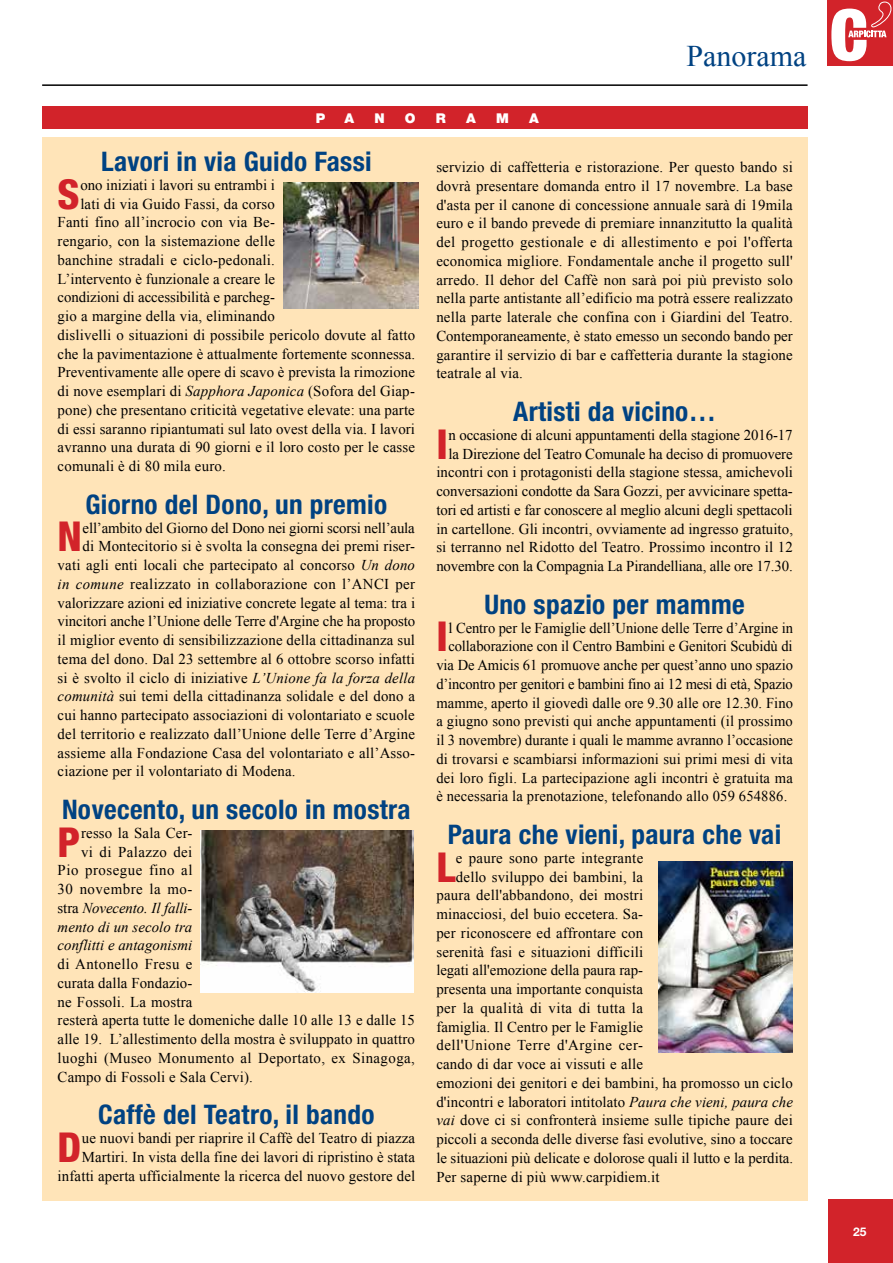
<style>
.page{position:relative;width:893px;height:1263px;background:#fff}
.page>*{position:absolute;margin:0;border:0;box-sizing:border-box;transform-origin:0 0}
.t1{font:800 condensed 41.25px "Helvetica Neue LT Std";color:#d2232a}
.t2{font:30px "Times New Roman";color:#004282}
.t3{font:700 condensed 27px "Helvetica Neue LT Std";letter-spacing:.01em;color:#004282}
.t4{font:15px/18.8px "Times New Roman";letter-spacing:.01em;color:#000;text-align:right}
.t5{font:15px "Times New Roman";letter-spacing:-.01em;color:#000}
.t6{font:15px/18.8px "Times New Roman";letter-spacing:.035em;color:#000;text-align:right}
.t7{font:15px "Times New Roman";letter-spacing:.04em;color:#000}
.t8{font:15px "Times New Roman";letter-spacing:.03em;color:#000}
.t9{font:900 13.5px "Helvetica Neue LT Std";color:#fff}
.t10{font:700 12px "Helvetica Neue";color:#fff}
.s1{font-style:italic}
</style>
<div class="page">
<div style="left:827px;top:0;width:66px;height:66px;background:#d2232a"></div>
<hr style="left:42px;top:84px;width:766px;height:2px;background:#000">
<div style="left:828px;top:1199px;width:65px;height:64px;background:#d2232a"></div>
<svg style="left:831px;top:1px;width:61px;height:60px"></svg>
<div style="left:43px;top:138px;width:765px;height:1063px;background:#ffe4b8"></div>
<div style="left:43px;top:106px;width:765px;height:22px;background:#d2232a"></div>
<img style="left:201px;top:831px;width:213px;height:161px">
<img style="left:659px;top:862px;width:134px;height:190px">
<img style="left:283px;top:183px;width:136px;height:125px">
<h2 class="t2" style="left:686px;top:36px;width:121px">Panorama</h2>
<p class="t9" style="left:316px;top:110px;width:11px">P</p>
<p class="t9" style="left:344px;top:110px;width:11px">A</p>
<p class="t9" style="left:374px;top:110px;width:12px">N</p>
<p class="t9" style="left:405px;top:110px;width:12px">O</p>
<p class="t9" style="left:436px;top:110px;width:12px">R</p>
<p class="t9" style="left:466px;top:110px;width:11px">A</p>
<p class="t9" style="left:496px;top:110px;width:14px">M</p>
<p class="t9" style="left:529px;top:110px;width:11px">A</p>
<h3 class="t3" style="left:101px;top:145px;width:272px">Lavori in via Guido Fassi</h3>
<p class="t4" style="left:436px;top:157px;width:358px;text-align:justify">servizio di caffetteria e ristorazione. Per questo bando si dovrà presentare domanda entro il 17 novembre. La base d'asta per il canone di concessione annuale sarà di 19mila euro e il bando prevede di premiare innanzitutto la qualità del progetto gestionale e di allestimento e poi l'offerta economica migliore. Fondamentale anche il progetto sull' arredo. Il dehor del Caffè non sarà poi più previsto solo nella parte antistante all’edificio ma potrà essere realizzato nella parte laterale che confina con i Giardini del Teatro.<br>Contemporaneamente, è stato emesso un secondo bando per garantire il servizio di bar e caffetteria durante la stagione teatrale al via.</p>
<h3 class="t3" style="left:513px;top:395px;width:204px">Artisti da vicino…</h3>
<h1 class="t1" style="left:436px;top:418px;width:13px">I</h1>
<h1 class="t1" style="left:58px;top:168px;width:24px">S</h1>
<p class="t4" style="left:80px;top:175px;width:196px">ono iniziati i lavori su entrambi i</p>
<p class="t4" style="left:80px;top:194px;width:196px">lati di via Guido Fassi, da corso</p>
<p class="t4" style="left:58px;top:213px;width:219px">Fanti fino all’incrocio con via Be-</p>
<p class="t4" style="left:58px;top:231px;width:219px">rengario, con la sistemazione delle</p>
<p class="t4" style="left:58px;top:250px;width:219px">banchine stradali e ciclo-pedonali.</p>
<p class="t4" style="left:58px;top:269px;width:219px">L’intervento è funzionale a creare le</p>
<p class="t4" style="left:58px;top:288px;width:219px">condizioni di accessibilità e parcheg-</p>
<p class="t4" style="left:58px;top:306px;width:219px">gio a margine della via, eliminando</p>
<p class="t4" style="left:58px;top:325px;width:359px">dislivelli o situazioni di possibile pericolo dovute al fatto</p>
<p class="t4" style="left:58px;top:344px;width:359px">che la pavimentazione è attualmente fortemente sconnessa.</p>
<p class="t4" style="left:58px;top:363px;width:359px">Preventivamente alle opere di scavo è prevista la rimozione</p>
<p class="t4" style="left:58px;top:381px;width:359px">di nove esemplari di <span class="s1">Sapphora Japonica</span> (Sofora del Giap-</p>
<p class="t4" style="left:58px;top:400px;width:359px">pone) che presentano criticità vegetative elevate: una parte</p>
<p class="t4" style="left:58px;top:419px;width:359px">di essi saranno ripiantumati sul lato ovest della via. I lavori</p>
<p class="t4" style="left:58px;top:438px;width:359px">avranno una durata di 90 giorni e il loro costo per le casse</p>
<p class="t4" style="left:58px;top:456px;width:170px">comunali è di 80 mila euro.</p>
<h3 class="t3" style="left:85px;top:488px;width:303px">Giorno del Dono, un premio</h3>
<h1 class="t1" style="left:58px;top:511px;width:26px">N</h1>
<p class="t5" style="left:83px;top:517px;width:334px">ell’ambito del Giorno del Dono nei giorni scorsi nell’aula</p>
<p class="t4" style="left:436px;top:425px;width:358px">n occasione di alcuni appuntamenti della stagione 2016-17 la Direzione del Teatro Comunale ha deciso di promuovere incontri con i protagonisti della stagione stessa, amichevoli conversazioni condotte da Sara Gozzi, per avvicinare spetta&shy;tori ed artisti e far conoscere al meglio alcuni degli spettacoli in cartellone. Gli incontri, ovviamente ad ingresso gratuito, si terranno nel Ridotto del Teatro. Prossimo incontro il 12 novembre con la Compagnia La Pirandelliana, alle ore 17.30.</p>
<h3 class="t3" style="left:484px;top:588px;width:262px">Uno spazio per mamme</h3>
<h1 class="t1" style="left:436px;top:611px;width:13px">I</h1>
<p class="t4" style="left:448px;top:618px;width:346px">l Centro per le Famiglie dell’Unione delle Terre d’Argine in</p>
<p class="t4" style="left:83px;top:537px;width:334px">di Montecitorio si è svolta la consegna dei premi riser-</p>
<p class="t4" style="left:58px;top:555px;width:359px">vati agli enti locali che partecipato al concorso <span class="s1">Un dono</span></p>
<p class="t4" style="left:58px;top:574px;width:359px"><span class="s1">in comune</span> realizzato in collaborazione con l’ANCI per</p>
<p class="t4" style="left:58px;top:593px;width:359px">valorizzare azioni ed iniziative concrete legate al tema: tra i</p>
<p class="t5" style="left:58px;top:611px;width:359px">vincitori anche l’Unione delle Terre d'Argine che ha proposto</p>
<p class="t4" style="left:58px;top:630px;width:359px">il miglior evento di sensibilizzazione della cittadinanza sul</p>
<p class="t4" style="left:58px;top:649px;width:359px">tema del dono. Dal 23 settembre al 6 ottobre scorso infatti</p>
<p class="t4" style="left:58px;top:668px;width:359px">si è svolto il ciclo di iniziative <span class="s1">L’Unione fa la forza della</span></p>
<p class="t4" style="left:58px;top:687px;width:359px"><span class="s1">comunità</span> sui temi della cittadinanza solidale e del dono a</p>
<p class="t4" style="left:58px;top:705px;width:359px">cui hanno partecipato associazioni di volontariato e scuole</p>
<p class="t4" style="left:58px;top:724px;width:359px">del territorio e realizzato dall’Unione delle Terre d’Argine</p>
<p class="t4" style="left:58px;top:743px;width:359px">assieme alla Fondazione Casa del volontariato e all’Asso-</p>
<p class="t4" style="left:58px;top:762px;width:239px">ciazione per il volontariato di Modena.</p>
<h3 class="t3" style="left:62px;top:793px;width:350px">Novecento, un secolo in mostra</h3>
<h1 class="t1" style="left:58px;top:816px;width:24px">P</h1>
<p class="t4" style="left:448px;top:637px;width:346px">collaborazione con il Centro Bambini e Genitori Scubidù di</p>
<p class="t4" style="left:436px;top:655px;width:358px">via De Amicis 61 promuove anche per quest’anno uno spazio</p>
<p class="t5" style="left:436px;top:674px;width:358px">d’incontro per genitori e bambini fino ai 12 mesi di età, Spazio</p>
<p class="t4" style="left:436px;top:693px;width:358px">mamme, aperto il giovedì dalle ore 9.30 alle ore 12.30. Fino</p>
<p class="t4" style="left:436px;top:712px;width:358px">a giugno sono previsti qui anche appuntamenti (il prossimo</p>
<p class="t4" style="left:436px;top:730px;width:358px">il 3 novembre) durante i quali le mamme avranno l’occasione</p>
<p class="t4" style="left:436px;top:749px;width:358px">di trovarsi e scambiarsi informazioni sui primi mesi di vita</p>
<p class="t4" style="left:436px;top:768px;width:358px">dei loro figli. La partecipazione agli incontri è gratuita ma</p>
<p class="t4" style="left:436px;top:787px;width:352px">è necessaria la prenotazione, telefonando allo 059 654886.</p>
<h3 class="t3" style="left:448px;top:818px;width:335px">Paura che vieni, paura che vai</h3>
<h1 class="t1" style="left:436px;top:841px;width:21px">L</h1>
<p class="t4" style="left:456px;top:848px;width:189px">e paure sono parte integrante</p>
<p class="t6" style="left:58px;top:823px;width:136px">resso la Sala Cer-<br>vi di Palazzo dei<br>Pio prosegue fino al<br>30 novembre la mo&shy;stra <span class="s1">Novecento. Il falli&shy;mento di un secolo tra conflitti e antagonismi</span></p>
<p class="t4" style="left:58px;top:954px;width:359px;text-align:left">di Antonello Fresu e<br>curata dalla Fondazio-<br>ne Fossoli. La mostra<br>resterà aperta tutte le domeniche dalle 10 alle 13 e dalle 15 alle 19. L’allestimento della mostra è sviluppato in quattro luoghi (Museo Monumento al Deportato, ex Sinagoga, Campo di Fossoli e Sala Cervi).</p>
<h3 class="t3" style="left:98px;top:1098px;width:278px">Caffè del Teatro, il bando</h3>
<h1 class="t1" style="left:58px;top:1122px;width:25px">D</h1>
<p class="t4" style="left:456px;top:867px;width:189px">dello sviluppo dei bambini, la</p>
<p class="t4" style="left:436px;top:886px;width:208px">paura dell'abbandono, dei mostri</p>
<p class="t4" style="left:436px;top:904px;width:208px">minacciosi, del buio eccetera. Sa-</p>
<p class="t4" style="left:436px;top:923px;width:208px">per riconoscere ed affrontare con</p>
<p class="t4" style="left:436px;top:942px;width:208px">serenità fasi e situazioni difficili</p>
<p class="t4" style="left:436px;top:961px;width:208px">legati all'emozione della paura rap-</p>
<p class="t4" style="left:436px;top:979px;width:208px">presenta una importante conquista</p>
<p class="t8" style="left:436px;top:998px;width:208px">per la qualità di vita di tutta la</p>
<p class="t4" style="left:436px;top:1017px;width:208px">famiglia. Il Centro per le Famiglie</p>
<p class="t7" style="left:436px;top:1035px;width:208px">dell'Unione Terre d'Argine cer-</p>
<p class="t4" style="left:436px;top:1054px;width:208px">cando di dar voce ai vissuti e alle</p>
<p class="t4" style="left:436px;top:1073px;width:358px">emozioni dei genitori e dei bambini, ha promosso un ciclo</p>
<p class="t4" style="left:436px;top:1092px;width:358px">d'incontri e laboratori intitolato <span class="s1">Paura che vieni, paura che</span></p>
<p class="t4" style="left:436px;top:1111px;width:358px"><span class="s1">vai</span> dove ci si confronterà insieme sulle tipiche paure dei</p>
<p class="t4" style="left:436px;top:1129px;width:358px">piccoli a seconda delle diverse fasi evolutive, sino a toccare</p>
<p class="t4" style="left:436px;top:1148px;width:358px">le situazioni più delicate e dolorose quali il lutto e la perdita.</p>
<p class="t4" style="left:436px;top:1167px;width:225px">Per saperne di più www.carpidiem.it</p>
<p class="t4" style="left:58px;top:1128px;width:359px">ue nuovi bandi per riaprire il Caffè del Teatro di piazza<br>Martiri. In vista della fine dei lavori di ripristino è stata infatti aperta ufficialmente la ricerca del nuovo gestore del</p>
<p class="t10" style="left:853px;top:1224px;width:15px">25</p>
</div>
